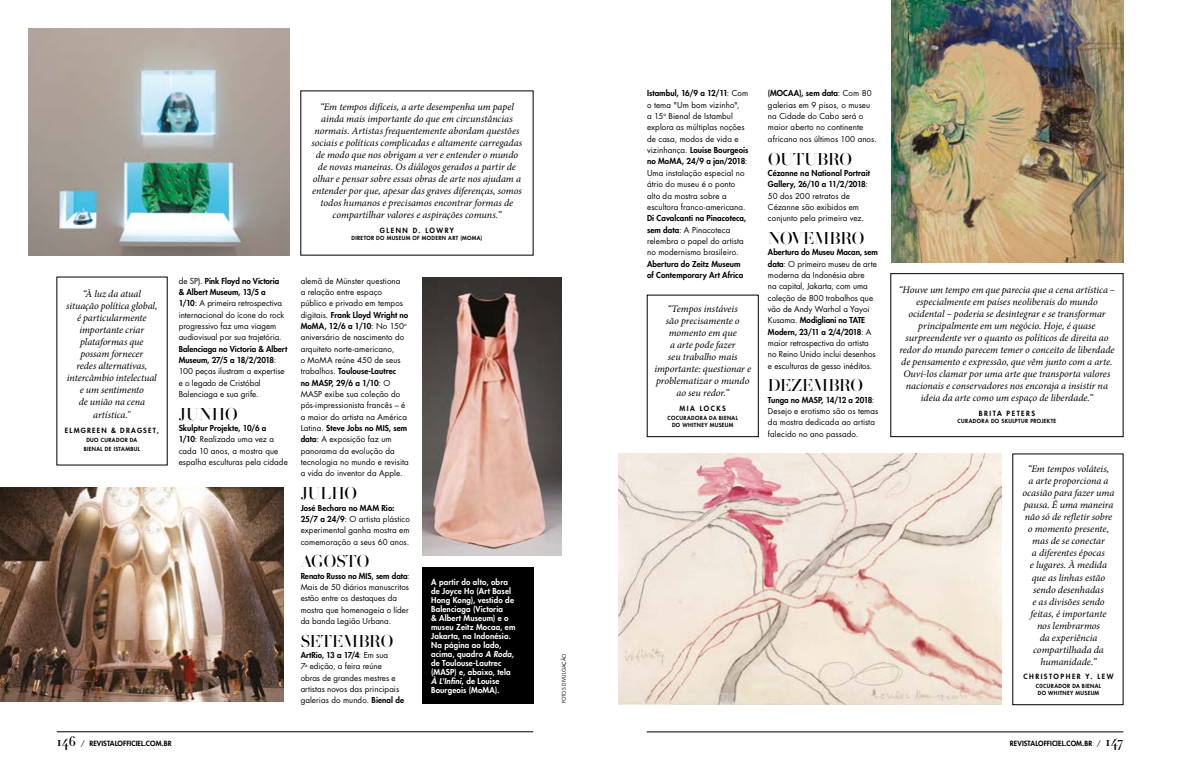
<style>
.page{position:relative;width:1180px;height:780px;background:#fff}
.page>*{position:absolute;margin:0;border:0;box-sizing:border-box;transform-origin:0 0}
.t1{font:18px "PFBA Display One";letter-spacing:-.005em;color:#000}
.t2{font:italic 10px/12px "Minion Pro";letter-spacing:-.005em;color:#000;text-align:center}
.t3{font:8px/11.3px "Futura Std";letter-spacing:.005em;color:#000}
.t4{font:800 8px/9px "Futura Std";letter-spacing:.015em;color:#fff}
.t5{font:800 8px/11.3px "Futura Std";letter-spacing:.01em;color:#000}
.t6{font:800 7px "Futura Std";letter-spacing:.01em;color:#000}
.t7{font:800 7px "Futura Std";letter-spacing:.21em;color:#000}
.t8{font:800 7px "Futura Std";letter-spacing:.145em;color:#000}
.t9{font:800 7px "Futura Std";letter-spacing:.17em;color:#000}
.t10{font:800 5.5px/7px "Futura Std";letter-spacing:.065em;color:#000;text-align:center}
.t11{font:5px "Futura Std";letter-spacing:.01em;color:#000}
.s1{font-weight:800}
.s2{font-style:italic}
.s3{font-family:"Didot HTF M06 Medium";font-weight:400;font-size:14px}
.s4{font-weight:400}
</style>
<div class="page">
<hr style="left:57px;top:731px;width:476px;height:1px;background:#000">
<hr style="left:646px;top:731px;width:477px;height:1px;background:#000">
<img style="left:618px;top:454px;width:383px;height:250px">
<img style="left:891px;top:0;width:232px;height:263px">
<div style="left:890px;top:273px;width:233px;height:164px;border:1px solid #000"></div>
<img style="left:28px;top:28px;width:261px;height:227px">
<img style="left:0;top:488px;width:283px;height:214px">
<img style="left:422px;top:278px;width:139px;height:278px">
<div style="left:422px;top:567px;width:111px;height:136px;background:#000"></div>
<p class="t2" style="left:66px;top:288px;width:93px">“À luz da atual situação política global, é particularmente importante criar plataformas que possam fornecer<br>redes alternativas, intercâmbio intelectual e um sentimento<br>de união na cena</p>
<p class="t2" style="left:93px;top:409px;width:39px">artística."</p>
<p class="t9" style="left:65px;top:426px;width:95px">Elmgreen &amp; Dragset,</p>
<p class="t10" style="left:84px;top:435px;width:58px;line-height:9px">duo curador da<br>Bienal de Istambul</p>
<p class="t2" style="left:311px;top:101px;width:212px">“Em tempos difíceis, a arte desempenha um papel ainda mais importante do que em circunstâncias normais. Artistas frequentemente abordam questões sociais e políticas complicadas e altamente carregadas de modo que nos obrigam a ver e entender o mundo de novas maneiras. Os diálogos gerados a partir de olhar e pensar sobre essas obras de arte nos ajudam a entender por que, apesar das graves diferenças, somos todos humanos e precisamos encontrar formas de compartilhar valores e aspirações comuns.”</p>
<p class="t8" style="left:380px;top:225px;width:75px">Glenn D. Low ry</p>
<p class="t10" style="left:351px;top:234px;width:132px">diretor do Museum of Modern Art (MoMA)</p>
<p class="t3" style="left:179px;top:275px;width:107px">de SP). <span class="s1">Pink Floyd no Victoria &amp; Albert Museum, 13/5 a<br>1/10</span>: A primeira retrospectiva internacional do ícone do rock progressivo faz uma viagem audiovisual por sua trajetória.</p>
<p class="t3" style="left:179px;top:343px;width:110px"><span class="s1">Balenciaga no Victoria &amp; Albert<br>Museum, 27/5 a 18/2/2018</span>:<br>100 peças ilustram a expertise e o legado de Cristóbal<br>Balenciaga e sua grife.</p>
<h1 class="t1" style="left:179px;top:404px;width:61px">JUNHO</h1>
<p class="t3" style="left:179px;top:422px;width:111px"><span class="s1">Skulptur Projekte, 10/6 a<br>1/10</span>: Realizada uma vez a cada 10 anos, a mostra que espalha esculturas pela cidade</p>
<p class="t3" style="left:300px;top:275px;width:109px">alemã de Münster questiona<br>a relação entre espaço público e privado em tempos digitais. <span class="s1">Frank Lloyd Wright no<br>MoMA, 12/6 a 1/10</span>: No 150<sup>o </sup>aniversário de nascimento do arquiteto norte-americano,<br>o MoMA reúne 450 de seus trabalhos. <span class="s1">Toulouse-Lautrec<br>no MASP</span></p>
<p class="t3" style="left:300px;top:377px;width:110px;text-indent:31px"><span class="s1">, 29/6 a 1/10</span>: O<br>MASP exibe sua coleção do pós-impressionista francês – é a maior do artista na América<br>Latina. <span class="s1">Steve Jobs no MIS, sem data</span>: A exposição faz um panorama da evolução da tecnologia no mundo e revisita a vida do inventor da Apple.</p>
<h1 class="t1" style="left:300px;top:483px;width:58px">JULHO</h1>
<p class="t5" style="left:300px;top:502px;width:67px">José Bechara no MAM</p>
<p class="t3" style="left:300px;top:502px;width:111px;text-indent:81px"><span class="s1">Rio:<br>25/7 a 24/9</span>: O artista plástico experimental ganha mostra em comemoração a seus 60 anos.</p>
<h1 class="t1" style="left:300px;top:551px;width:71px">AGOSTO</h1>
<p class="t3" style="left:300px;top:570px;width:111px"><span class="s1">Renato Russo no MIS, sem data</span>:<br>Mais de 50 diários manuscritos estão entre os destaques da mostra que homenageia o líder da banda Legião Urbana.</p>
<h1 class="t1" style="left:300px;top:630px;width:94px">SETEMBRO</h1>
<p class="t3" style="left:300px;top:649px;width:105px"><span class="s1">ArtRio, 13 a 17/4</span>: Em sua<br>7<sup>a</sup> edição, a feira reúne<br>obras de grandes mestres e artistas novos das principais galerias do mundo. <span class="s1">Bienal de</span></p>
<p class="t4" style="left:431px;top:577px;width:86px">A partir do alto, obra de Joyce Ho (Art Basel<br>Hong Kong), vestido de<br>Balenciaga (Victoria<br>&amp; Albert Museum) e o museu Zeitz Mocaa, em<br>Jakarta, na Indonésia.<br>Na página ao lado, acima, quadro <span class="s2">A Roda</span>, de Toulouse-Lautrec<br>(MASP</p>
<p class="t4" style="left:431px;top:667px;width:81px;text-indent:23px">) e, abaixo, tela<br><span class="s2">À L'Infini</span>, de Louise<br>Bourgeois (MoMA).</p>
<p class="t11" style="left:560px;top:703px;width:51px;rotate:-90deg">fotos divulgação</p>
<p class="t3" style="left:647px;top:88px;width:103px"><span class="s1">Istambul, 16/9 a 12/11</span>: Com o tema "Um bom vizinho",<br>a 15<sup>a</sup> Bienal de Istambul explora as múltiplas noções de casa, modos de vida e vizinhança. <span class="s1">Louise Bourgeois no MoMA, 24/9 a jan/2018</span>:<br>Uma instalação especial no átrio do museu é o ponto alto da mostra sobre a escultora franco-americana.</p>
<p class="t3" style="left:647px;top:213px;width:101px"><span class="s1">Di Cavalcanti na Pinacoteca, sem data</span>: A Pinacoteca relembra o papel do artista no modernismo brasileiro.</p>
<p class="t5" style="left:647px;top:258px;width:98px">Abertura do Zeitz Museum of Contemporary Art Africa</p>
<p class="t2" style="left:654px;top:303px;width:98px">“Tempos instáveis<br>são precisamente o momento em que<br>a arte pode fazer<br>seu trabalho mais importante: questionar e problematizar o mundo ao seu redor.”</p>
<p class="t8" style="left:679px;top:404px;width:48px">Mia Locks</p>
<p class="t10" style="left:667px;top:414px;width:72px">Cocuradora da Bienal do Whitney Museum</p>
<p class="t3" style="left:767px;top:88px;width:110px;text-indent:31px"><span class="s1">), sem data</span>: Com 80 galerias em 9 pisos, o museu na Cidade do Cabo será o maior aberto no continente africano nos últimos 100 anos.</p>
<h1 class="t1" style="left:767px;top:149px;width:86px">OUTUBRO</h1>
<p class="t3" style="left:767px;top:167px;width:104px"><span class="s1">Cézanne na National Portrait<br>Gallery, 26/10 a 11/2/2018</span>:<br>50 dos 200 retratos de<br>Cézanne são exibidos em conjunto pela primeira vez.</p>
<h1 class="t1" style="left:767px;top:228px;width:98px">NOVEMBRO</h1>
<p class="t3" style="left:767px;top:247px;width:111px"><span class="s1">Abertura do Museu Macan, sem data</span>: O primeiro museu de arte moderna da Indonésia abre<br>na capital, Jakarta, com uma coleção de 800 trabalhos que vão de Andy Warhol a Yayoi<br>Kusama. <span class="s1">Modigliani no TATE<br>Modern, 23/11 a 2/4/2018</span>: A maior retrospectiva do artista no Reino Unido inclui desenhos e esculturas de gesso inéditos.</p>
<h1 class="t1" style="left:767px;top:375px;width:97px">DEZEMBRO</h1>
<p class="t5" style="left:767px;top:394px;width:40px">Tunga no MASP</p>
<p class="t5" style="left:767px;top:88px;width:10px">(MOCAA</p>
<p class="t3" style="left:767px;top:394px;width:112px;text-indent:53px"><span class="s1">, 14/12 a 2018</span>:<br>Desejo e erotismo são os temas da mostra dedicada ao artista falecido no ano passado.</p>
<p class="t2" style="left:898px;top:284px;width:217px">“Houve um tempo em que parecia que a cena artística – especialmente em países neoliberais do mundo ocidental – poderia se desintegrar e se transformar principalmente em um negócio. Hoje, é quase surpreendente ver o quanto os políticos de direita ao redor do mundo parecem temer o conceito de liberdade de pensamento e expressão, que vêm junto com a arte.<br>Ouvi-los clamar por uma arte que transporta valores nacionais e conservadores nos encoraja a insistir na ideia da arte como um espaço de liberdade.”</p>
<p class="t7" style="left:978px;top:409px;width:58px">Brita Peters</p>
<p class="t10" style="left:957px;top:417px;width:100px">curadora do Skulptur Projekte</p>
<p class="t2" style="left:1022px;top:463px;width:93px">“Em tempos voláteis,<br>a arte proporciona a ocasião para fazer uma pausa. É uma maneira não só de refletir sobre o momento presente, mas de se conectar<br>a diferentes épocas<br>e lugares. À medida que as linhas estão sendo desenhadas<br>e as divisões sendo feitas, é importante<br>nos lembrarmos<br>da experiência compartilhada da humanidade.”</p>
<p class="t7" style="left:1023px;top:672px;width:90px">Christopher Y. Lew</p>
<p class="t10" style="left:1035px;top:682px;width:67px">c0curador da Bienal do Whitney Museum</p>
<p class="t6" style="left:57px;top:738px;width:116px"><span class="s3">146</span> <span class="s4">/</span> revistalofficiel.com.br</p>
<p class="t6" style="left:1009px;top:738px;width:115px">revistalofficiel.com.br <span class="s4">/</span> <span class="s3">147</span></p>
</div>
